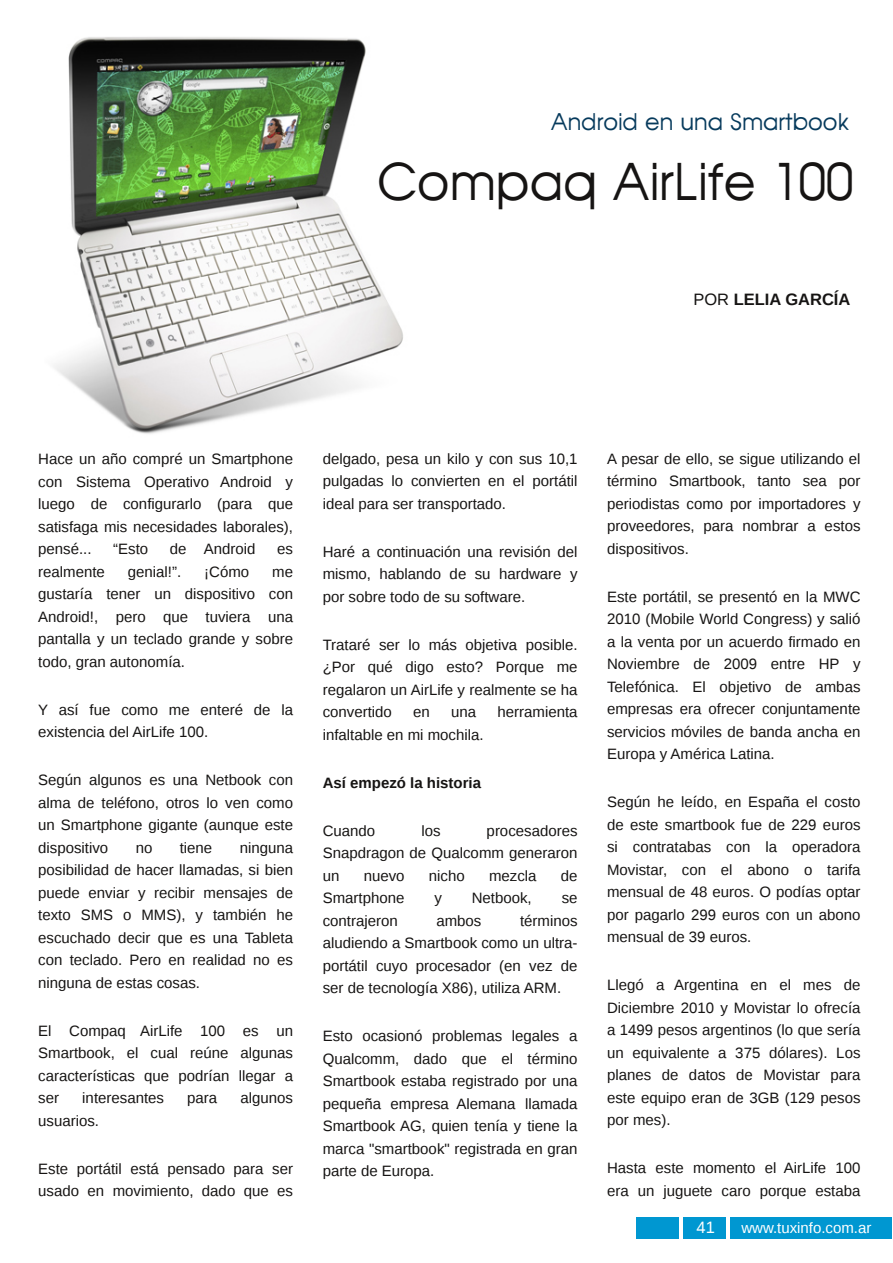
<style>
.page{position:relative;width:893px;height:1263px;background:#fff}
.page>*{position:absolute;margin:0;border:0;box-sizing:border-box;transform-origin:0 0}
.t1{font:49.5px "Avante";color:#161413}
.t2{font:22.5px "Avante";color:#063a5c}
.t3{font:700 16.5px "Liberation Sans";color:#161413}
.t4{font:16.5px "Liberation Sans";color:#fff}
.t5{font:15px/22.5px "Liberation Sans";color:#161413;text-align:justify}
.t6{font:700 15px "Liberation Sans";color:#161413}
.t7{font:15px "Liberation Sans";color:#fff}
.s1{font-weight:400}
</style>
<div class="page">
<div style="left:636px;top:1218px;width:256px;height:21px;background:#0097d1"></div>
<hr style="left:679px;top:1215px;width:4px;height:40px;background:#fff">
<hr style="left:726px;top:1209px;width:4px;height:40px;background:#fff">
<img style="left:54px;top:37px;width:349px;height:397px">
<h2 class="t2" style="left:551px;top:108px;width:299px">Android en una Smartbook</h2>
<h1 class="t1" style="left:377px;top:152px;width:478px">Compaq AirLife 100</h1>
<p class="t3" style="left:693px;top:289px;width:159px"><span class="s1">POR</span> LELIA GARCÍA</p>
<p class="t5" style="left:38px;top:448px;width:256px">Hace un año compré un Smartphone con Sistema Operativo Android y luego de configurarlo (para que satisfaga mis necesidades laborales), pensé...</p>
<p class="t5" style="left:113px;top:538px;width:37px">“Esto</p>
<p class="t5" style="left:170px;top:538px;width:87px">de Android</p>
<p class="t5" style="left:277px;top:538px;width:17px">es</p>
<p class="t5" style="left:38px;top:560px;width:68px">realmente</p>
<p class="t5" style="left:128px;top:560px;width:55px">genial!”.</p>
<p class="t5" style="left:204px;top:560px;width:47px">¡Cómo</p>
<p class="t5" style="left:38px;top:560px;width:256px;text-indent:234px">me gustaría tener un dispositivo con Android!, pero que tuviera una pantalla y un teclado grande y sobre todo, gran autonomía.</p>
<p class="t5" style="left:38px;top:698px;width:256px">Y así fue como me enteré de la existencia del AirLife 100.</p>
<p class="t5" style="left:38px;top:769px;width:256px">Según algunos es una Netbook con alma de teléfono, otros lo ven como un Smartphone gigante (aunque este dispositivo</p>
<p class="t5" style="left:38px;top:836px;width:256px;text-indent:201px">ninguna posibilidad de hacer llamadas, si bien puede enviar y recibir mensajes de texto SMS o MMS), y también he escuchado decir que es una Tableta con teclado. Pero en realidad no es ninguna de estas cosas.</p>
<p class="t5" style="left:38px;top:1019px;width:256px">El Compaq AirLife 100 es un Smartbook, el cual reúne algunas características que podrían llegar a ser</p>
<p class="t5" style="left:136px;top:836px;width:18px">no</p>
<p class="t5" style="left:180px;top:836px;width:34px">tiene</p>
<p class="t5" style="left:82px;top:1087px;width:83px">interesantes</p>
<p class="t5" style="left:187px;top:1087px;width:32px">para</p>
<p class="t5" style="left:241px;top:1087px;width:54px">algunos</p>
<p class="t5" style="left:38px;top:1109px;width:62px">usuarios.</p>
<p class="t5" style="left:38px;top:1157px;width:256px">Este portátil está pensado para ser usado en movimiento, dado que es</p>
<p class="t5" style="left:323px;top:447px;width:256px">delgado, pesa un kilo y con sus 10,1 pulgadas lo convierten en el portátil ideal para ser transportado.</p>
<p class="t5" style="left:323px;top:540px;width:256px">Haré a continuación una revisión del mismo, hablando de su hardware y por sobre todo de su software.</p>
<p class="t5" style="left:323px;top:633px;width:256px">Trataré ser lo más objetiva posible. ¿Por qué digo esto? Porque me regalaron un AirLife y realmente se ha convertido</p>
<p class="t5" style="left:413px;top:701px;width:18px">en</p>
<p class="t5" style="left:451px;top:701px;width:27px">una</p>
<p class="t5" style="left:497px;top:701px;width:82px">herramienta</p>
<p class="t5" style="left:323px;top:723px;width:162px">infaltable en mi mochila.</p>
<p class="t6" style="left:323px;top:774px;width:160px">Así empezó la historia</p>
<p class="t5" style="left:323px;top:819px;width:54px">Cuando</p>
<p class="t5" style="left:421px;top:819px;width:21px">los</p>
<p class="t5" style="left:323px;top:819px;width:256px;text-indent:164px">procesadores Snapdragon de Qualcomm generaron un</p>
<p class="t5" style="left:364px;top:864px;width:42px">nuevo</p>
<p class="t5" style="left:429px;top:864px;width:37px">nicho</p>
<p class="t5" style="left:489px;top:864px;width:49px">mezcla</p>
<p class="t5" style="left:561px;top:864px;width:18px">de</p>
<p class="t5" style="left:323px;top:887px;width:83px">Smartphone</p>
<p class="t5" style="left:434px;top:887px;width:9px">y</p>
<p class="t5" style="left:472px;top:887px;width:62px">Netbook,</p>
<p class="t5" style="left:562px;top:887px;width:17px">se</p>
<p class="t5" style="left:323px;top:909px;width:77px">contrajeron</p>
<p class="t5" style="left:436px;top:909px;width:47px">ambos</p>
<p class="t5" style="left:323px;top:909px;width:256px;text-indent:197px">términos aludiendo a Smartbook como un ultra&shy;portátil cuyo procesador (en vez de ser de tecnología X86), utiliza ARM.</p>
<p class="t5" style="left:323px;top:1025px;width:256px">Esto ocasionó problemas legales a Qualcomm, dado que el término Smartbook estaba registrado por una pequeña empresa Alemana llamada Smartbook AG, quien tenía y tiene la marca "smartbook" registrada en gran parte de Europa.</p>
<p class="t5" style="left:607px;top:447px;width:255px">A pesar de ello, se sigue utilizando el término Smartbook, tanto sea por periodistas como por importadores y proveedores, para nombrar a estos dispositivos.</p>
<p class="t5" style="left:607px;top:585px;width:255px">Este portátil, se presentó en la MWC 2010 (Mobile World Congress) y salió a la venta por un acuerdo firmado en Noviembre de 2009 entre HP y Telefónica. El objetivo de ambas empresas era ofrecer conjuntamente servicios móviles de banda ancha en Europa y América Latina.</p>
<p class="t5" style="left:607px;top:791px;width:255px">Según he leído, en España el costo de este smartbook fue de 229 euros si contratabas con la operadora Movistar, con el abono o tarifa mensual de 48 euros. O podías optar por pagarlo 299 euros con un abono mensual de 39 euros.</p>
<p class="t5" style="left:607px;top:974px;width:255px">Llegó a Argentina en el mes de Diciembre 2010 y Movistar lo ofrecía a 1499 pesos argentinos (lo que sería un equivalente a 375 dólares). Los planes de datos de Movistar para este equipo eran de 3GB (129 pesos por mes).</p>
<p class="t5" style="left:607px;top:1157px;width:255px">Hasta este momento el AirLife 100 era un juguete caro porque estaba</p>
<p class="t4" style="left:696px;top:1218px;width:20px">41</p>
<p class="t7" style="left:741px;top:1219px;width:132px">www.tuxinfo.com.ar</p>
</div>
